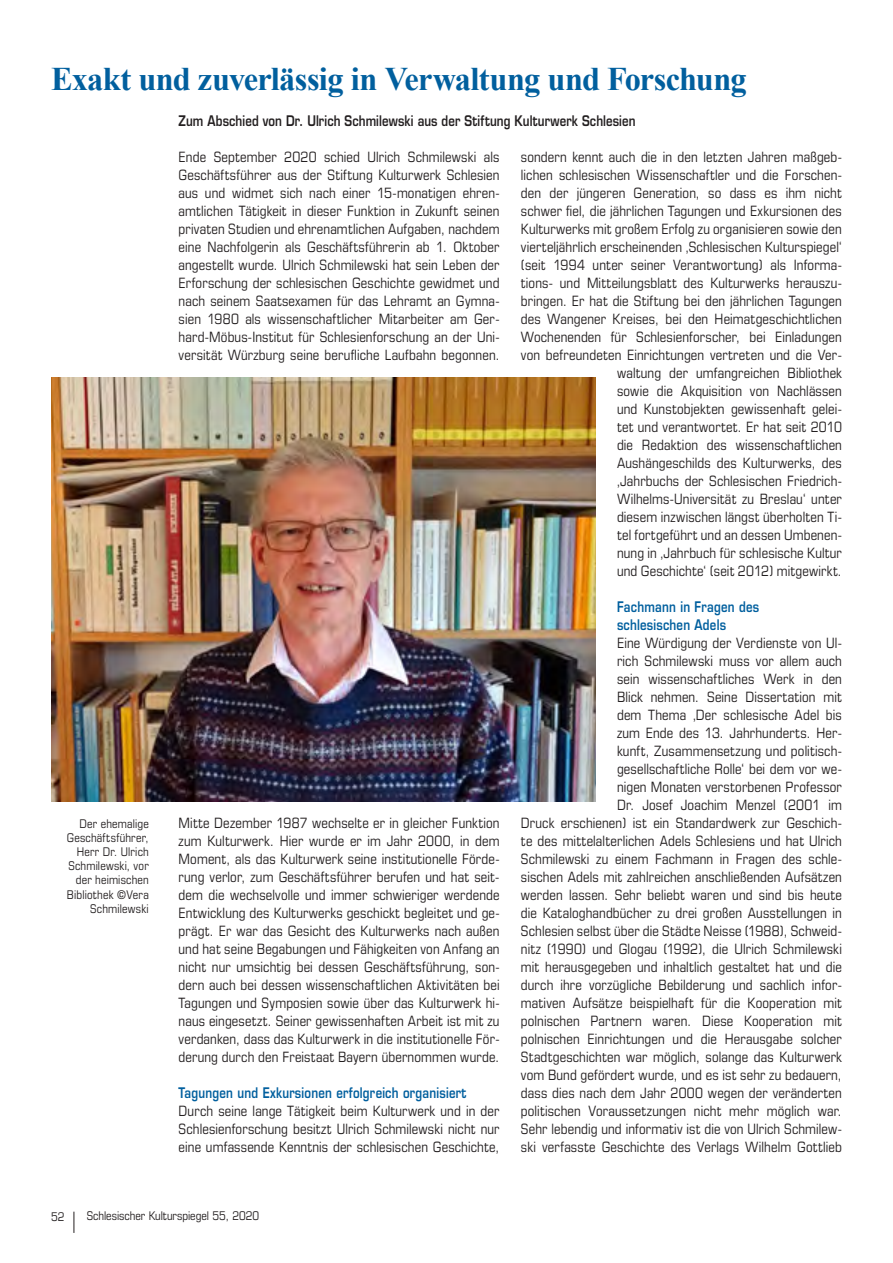
<style>
.page{position:relative;width:893px;height:1263px;background:#fff}
.page>*{position:absolute;margin:0;border:0;box-sizing:border-box;transform-origin:0 0}
.t1{font:700 33px "Times New Roman";letter-spacing:-.02em;color:#015f9e}
.t2{font:condensed 14.25px/18px "Eurostile LTCE";letter-spacing:.01em;color:#231f20;text-align:justify}
.t3{font:600 14.25px/18px "Eurostile";letter-spacing:.02em;color:#015f9e;scale:.8 1}
.t4{font:600 14.25px "Eurostile";letter-spacing:.01em;color:#231f20;scale:.8 1}
.t5{font:condensed 12px/14.2px "Eurostile LTCE";letter-spacing:.015em;color:#231f20;text-align:right}
</style>
<div class="page">
<svg style="left:74px;top:1212px;width:1px;height:21px"></svg>
<img style="left:51px;top:377px;width:545px;height:424px">
<h1 class="t1" style="left:51px;top:60px;width:697px">Exakt und zuverlässig in Verwaltung und Forschung</h1>
<p class="t4" style="left:179px;top:112px;width:573px">Zum Abschied von Dr. Ulrich Schmilewski aus der Stiftung Kulturwerk Schlesien</p>
<p class="t5" style="left:67px;top:816px;width:84px">Der ehemalige<br>Geschäftsführer,<br>Herr Dr. Ulrich<br>Schmilewski, vor der heimischen<br>Bibliothek ©Vera<br>Schmilewski</p>
<p class="t2" style="left:179px;top:148px;width:323px">Ende September 2020 schied Ulrich Schmilewski als Geschäftsführer aus der Stiftung Kulturwerk Schlesien aus und widmet sich nach einer 15-monatigen ehren&shy;amtlichen Tätigkeit in dieser Funktion in Zukunft seinen privaten Studien und ehrenamtlichen Aufgaben, nachdem eine Nachfolgerin als Geschäftsführerin ab 1. Oktober angestellt wurde. Ulrich Schmilewski hat sein Leben der Erforschung der schlesischen Geschichte gewidmet und nach seinem Saatsexamen für das Lehramt an Gymna&shy;sien 1980 als wissenschaftlicher Mitarbeiter am Ger&shy;hard-Möbus-Institut für Schlesienforschung an der Uni&shy;versität Würzburg seine berufliche Laufbahn begonnen.</p>
<p class="t2" style="left:179px;top:814px;width:323px">Mitte Dezember 1987 wechselte er in gleicher Funktion zum Kulturwerk. Hier wurde er im Jahr 2000, in dem Moment, als das Kulturwerk seine institutionelle Förde&shy;rung verlor, zum Geschäftsführer berufen und hat seit&shy;dem die wechselvolle und immer schwieriger werdende Entwicklung des Kulturwerks geschickt begleitet und ge&shy;prägt. Er war das Gesicht des Kulturwerks nach außen und hat seine Begabungen und Fähigkeiten von Anfang an nicht nur umsichtig bei dessen Geschäftsführung, son&shy;dern auch bei dessen wissenschaftlichen Aktivitäten bei Tagungen und Symposien sowie über das Kulturwerk hi&shy;naus eingesetzt. Seiner gewissenhaften Arbeit ist mit zu verdanken, dass das Kulturwerk in die institutionelle För&shy;derung durch den Freistaat Bayern übernommen wurde.</p>
<p class="t3" style="left:179px;top:1084px;width:361px">Tagungen und Exkursionen erfolgreich organisiert</p>
<p class="t2" style="left:179px;top:1102px;width:322px">Durch seine lange Tätigkeit beim Kulturwerk und in der Schlesienforschung besitzt Ulrich Schmilewski nicht nur eine umfassende Kenntnis der schlesischen Geschichte,</p>
<p class="t2" style="left:521px;top:148px;width:323px;text-align:right">sondern kennt auch die in den letzten Jahren maßgeb&shy;lichen schlesischen Wissenschaftler und die Forschen&shy;den der jüngeren Generation, so dass es ihm nicht schwer fiel, die jährlichen Tagungen und Exkursionen des Kulturwerks mit großem Erfolg zu organisieren sowie den vierteljährlich erscheinenden ‚Schlesischen Kulturspiegel‘ (seit 1994 unter seiner Verantwortung) als Informa&shy;tions- und Mitteilungsblatt des Kulturwerks herauszu&shy;bringen. Er hat die Stiftung bei den jährlichen Tagungen des Wangener Kreises, bei den Heimatgeschichtlichen Wochenenden für Schlesienforscher, bei Einladungen von befreundeten Einrichtungen vertreten und die Ver&shy;waltung der umfangreichen Bibliothek<br>sowie die Akquisition von Nachlässen<br>und Kunstobjekten gewissenhaft gelei-<br>tet und verantwortet. Er hat seit 2010<br>die Redaktion des wissenschaftlichen Aushängeschilds des Kulturwerks, des<br>‚Jahrbuchs der Schlesischen Friedrich-Wilhelms-Universität zu Breslau‘ unter<br>diesem inzwischen längst überholten Ti-<br>tel fortgeführt und an dessen Umbenen-<br>nung in ‚Jahrbuch für schlesische Kultur<br>und Geschichte‘ (seit 2012) mitgewirkt.</p>
<p class="t3" style="left:617px;top:598px;width:179px">Fachmann in Fragen des schlesischen Adels</p>
<p class="t2" style="left:521px;top:634px;width:323px;text-align:right">Eine Würdigung der Verdienste von Ul-<br>rich Schmilewski muss vor allem auch<br>sein wissenschaftliches Werk in den<br>Blick nehmen. Seine Dissertation mit<br>dem Thema ‚Der schlesische Adel bis<br>zum Ende des 13. Jahrhunderts. Her-<br>kunft, Zusammensetzung und politisch&shy;gesellschaftliche Rolle‘ bei dem vor we-<br>nigen Monaten verstorbenen Professor<br>Dr. Josef Joachim Menzel (2001 im<br>Druck erschienen) ist ein Standardwerk zur Geschich&shy;te des mittelalterlichen Adels Schlesiens und hat Ulrich Schmilewski zu einem Fachmann in Fragen des schle&shy;sischen Adels mit zahlreichen anschließenden Aufsätzen werden lassen. Sehr beliebt waren und sind bis heute die Kataloghandbücher zu drei großen Ausstellungen in Schlesien selbst über die Städte Neisse (1988), Schweid&shy;nitz (1990) und Glogau (1992), die Ulrich Schmilewski mit herausgegeben und inhaltlich gestaltet hat und die durch ihre vorzügliche Bebilderung und sachlich infor&shy;mativen Aufsätze beispielhaft für die Kooperation mit polnischen Partnern waren. Diese Kooperation mit polnischen Einrichtungen und die Herausgabe solcher Stadtgeschichten war möglich, solange das Kulturwerk vom Bund gefördert wurde, und es ist sehr zu bedauern, dass dies nach dem Jahr 2000 wegen der veränderten politischen Voraussetzungen nicht mehr möglich war.<br>Sehr lebendig und informativ ist die von Ulrich Schmilew&shy;ski verfasste Geschichte des Verlags Wilhelm Gottlieb</p>
<p class="t5" style="left:51px;top:1209px;width:15px">52</p>
<p class="t5" style="left:87px;top:1209px;width:174px">Schlesischer Kulturspiegel 55, 2020</p>
</div>
